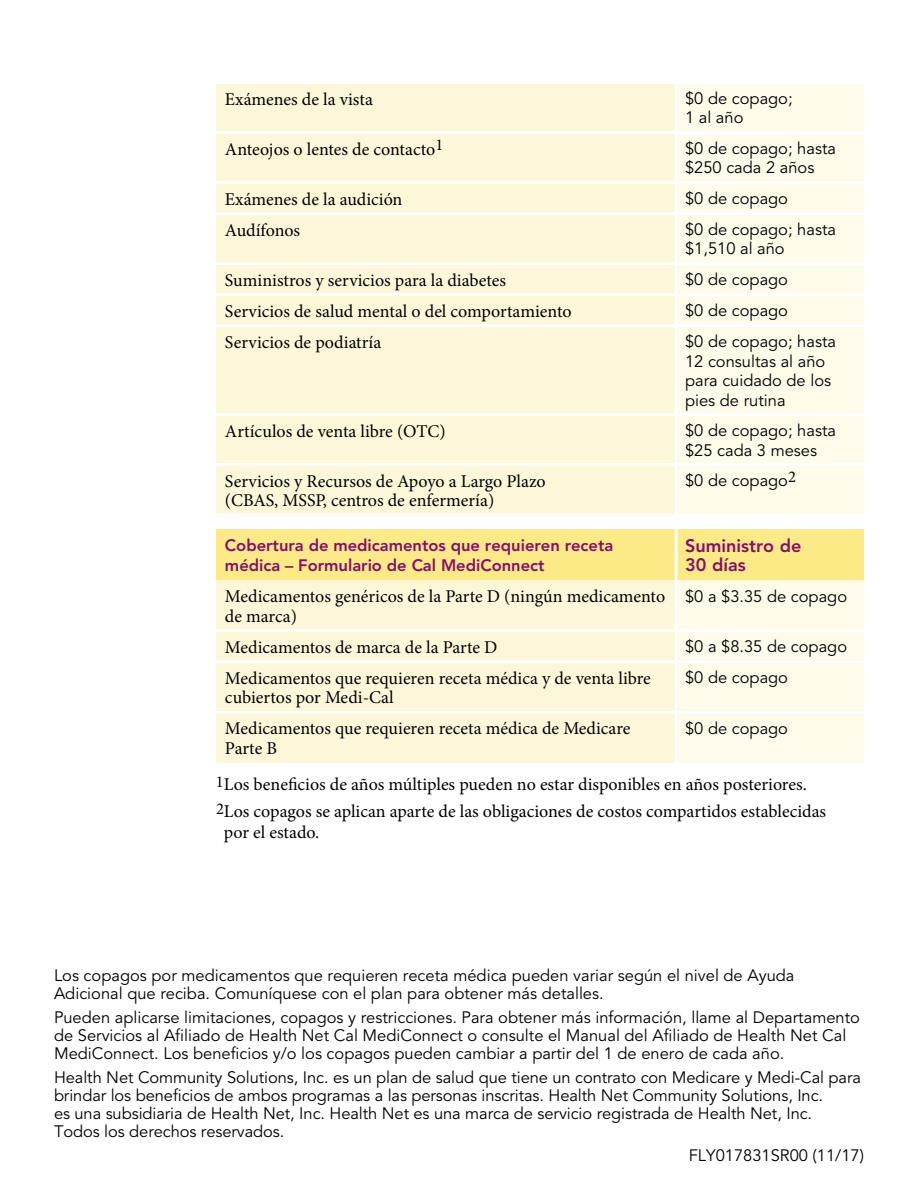
<style>
.page{position:relative;width:918px;height:1188px;background:#fff}
.page>*{position:absolute;margin:0;border:0;box-sizing:border-box;transform-origin:0 0}
.t1{font:18px/19.5px "Minion Pro";color:#000}
.t2{font:800 18px/19.5px "Avenir LT Std";color:#850c70}
.t3{font:16.5px/19.5px "Avenir LT Std";color:#000}
.t4{font:800 16.5px/19.5px "Avenir LT Std";color:#850c70}
</style>
<div class="page">
<div style="left:216px;top:84px;width:459px;height:679px;background:#fdf7da"></div>
<div style="left:678px;top:84px;width:186px;height:679px;background:#fefbeb"></div>
<svg style="left:216px;top:517px;width:648px;height:63px"></svg>
<hr style="left:675px;top:529px;width:3px;height:51px;background:#fff">
<hr style="left:216px;top:131px;width:459px;height:3px;background:#fff">
<hr style="left:678px;top:131px;width:186px;height:3px;background:#fff">
<hr style="left:216px;top:181px;width:459px;height:3px;background:#fff">
<hr style="left:678px;top:181px;width:186px;height:3px;background:#fff">
<hr style="left:216px;top:212px;width:459px;height:3px;background:#fff">
<hr style="left:678px;top:212px;width:186px;height:3px;background:#fff">
<hr style="left:216px;top:262px;width:459px;height:3px;background:#fff">
<hr style="left:678px;top:262px;width:186px;height:3px;background:#fff">
<hr style="left:216px;top:293px;width:459px;height:3px;background:#fff">
<hr style="left:678px;top:293px;width:186px;height:3px;background:#fff">
<hr style="left:216px;top:324px;width:459px;height:3px;background:#fff">
<hr style="left:678px;top:324px;width:186px;height:3px;background:#fff">
<hr style="left:216px;top:413px;width:459px;height:3px;background:#fff">
<hr style="left:678px;top:413px;width:186px;height:3px;background:#fff">
<hr style="left:216px;top:463px;width:459px;height:3px;background:#fff">
<hr style="left:678px;top:463px;width:186px;height:3px;background:#fff">
<hr style="left:675px;top:515px;width:3px;height:14px;background:#fff">
<hr style="left:216px;top:629px;width:459px;height:3px;background:#fff">
<hr style="left:678px;top:629px;width:186px;height:3px;background:#fff">
<hr style="left:216px;top:660px;width:459px;height:3px;background:#fff">
<hr style="left:678px;top:660px;width:186px;height:3px;background:#fff">
<hr style="left:216px;top:711px;width:459px;height:3px;background:#fff">
<hr style="left:678px;top:711px;width:186px;height:3px;background:#fff">
<hr style="left:216px;top:514px;width:459px;height:3px;background:#fff">
<hr style="left:678px;top:514px;width:186px;height:3px;background:#fff">
<p class="t1" style="left:225px;top:89px;width:149px">Exámenes de la vista</p>
<p class="t3" style="left:685px;top:89px;width:109px">$0 de copago;<br>1 al año</p>
<p class="t1" style="left:225px;top:139px;width:220px">Anteojos o lentes de contacto<sup>1</sup></p>
<p class="t3" style="left:685px;top:139px;width:153px">$0 de copago; hasta $250 cada 2 años</p>
<p class="t1" style="left:225px;top:189px;width:179px">Exámenes de la audición</p>
<p class="t3" style="left:685px;top:189px;width:105px">$0 de copago</p>
<p class="t1" style="left:225px;top:220px;width:77px">Audífonos</p>
<p class="t3" style="left:685px;top:220px;width:153px">$0 de copago; hasta $1,510 al año</p>
<p class="t1" style="left:225px;top:270px;width:283px">Suministros y servicios para la diabetes</p>
<p class="t3" style="left:685px;top:270px;width:105px">$0 de copago</p>
<p class="t1" style="left:225px;top:301px;width:348px">Servicios de salud mental o del comportamiento</p>
<p class="t3" style="left:685px;top:301px;width:105px">$0 de copago</p>
<p class="t1" style="left:225px;top:332px;width:158px">Servicios de podiatría</p>
<p class="t3" style="left:685px;top:332px;width:153px">$0 de copago; hasta<br>12 consultas al año para cuidado de los pies de rutina</p>
<p class="t1" style="left:225px;top:421px;width:222px">Artículos de venta libre (OTC)</p>
<p class="t3" style="left:685px;top:421px;width:153px">$0 de copago; hasta $25 cada 3 meses</p>
<p class="t1" style="left:225px;top:471px;width:322px">Servicios y Recursos de Apoyo a Largo Plazo (CBAS, MSSP, centros de enfermería)</p>
<p class="t3" style="left:685px;top:471px;width:112px">$0 de copago<sup>2</sup></p>
<p class="t4" style="left:225px;top:536px;width:390px">Cobertura de medicamentos que requieren receta médica – Formulario de Cal MediConnect</p>
<p class="t2" style="left:685px;top:536px;width:118px">Suministro de<br>30 días</p>
<p class="t1" style="left:225px;top:587px;width:442px">Medicamentos genéricos de la Parte D (ningún medicamento de marca)</p>
<p class="t3" style="left:685px;top:587px;width:164px">$0 a $3.35 de copago</p>
<p class="t1" style="left:225px;top:637px;width:274px">Medicamentos de marca de la Parte D</p>
<p class="t3" style="left:685px;top:637px;width:164px">$0 a $8.35 de copago</p>
<p class="t1" style="left:225px;top:668px;width:427px">Medicamentos que requieren receta médica y de venta libre cubiertos por Medi-Cal</p>
<p class="t3" style="left:685px;top:668px;width:105px">$0 de copago</p>
<p class="t1" style="left:225px;top:719px;width:407px">Medicamentos que requieren receta médica de Medicare<br>Parte B</p>
<p class="t3" style="left:685px;top:719px;width:105px">$0 de copago</p>
<p class="t1" style="left:216px;top:770px;width:612px;line-height:27px"><sup>1</sup>Los beneficios de años múltiples pueden no estar disponibles en años posteriores.<br><sup>2</sup>Los copagos se aplican aparte de las obligaciones de costos compartidos establecidas</p>
<p class="t1" style="left:224px;top:822px;width:97px">por el estado.</p>
<p class="t3" style="left:54px;top:967px;width:742px;line-height:18px">Los copagos por medicamentos que requieren receta médica pueden variar según el nivel de Ayuda<br>Adicional que reciba. Comuníquese con el plan para obtener más detalles.</p>
<p class="t3" style="left:54px;top:1009px;width:808px;line-height:18px">Pueden aplicarse limitaciones, copagos y restricciones. Para obtener más información, llame al Departamento de Servicios al Afiliado de Health Net Cal MediConnect o consulte el Manual del Afiliado de Health Net Cal<br>MediConnect. Los beneficios y/o los copagos pueden cambiar a partir del 1 de enero de cada año.</p>
<p class="t3" style="left:54px;top:1069px;width:808px;line-height:18px">Health Net Community Solutions, Inc. es un plan de salud que tiene un contrato con Medicare y Medi-Cal para brindar los beneficios de ambos programas a las personas inscritas. Health Net Community Solutions, Inc.<br>es una subsidiaria de Health Net, Inc. Health Net es una marca de servicio registrada de Health Net, Inc.<br>Todos los derechos reservados.</p>
<p class="t3" style="left:689px;top:1146px;width:177px">FLY017831SR00 (11/17)</p>
</div>
